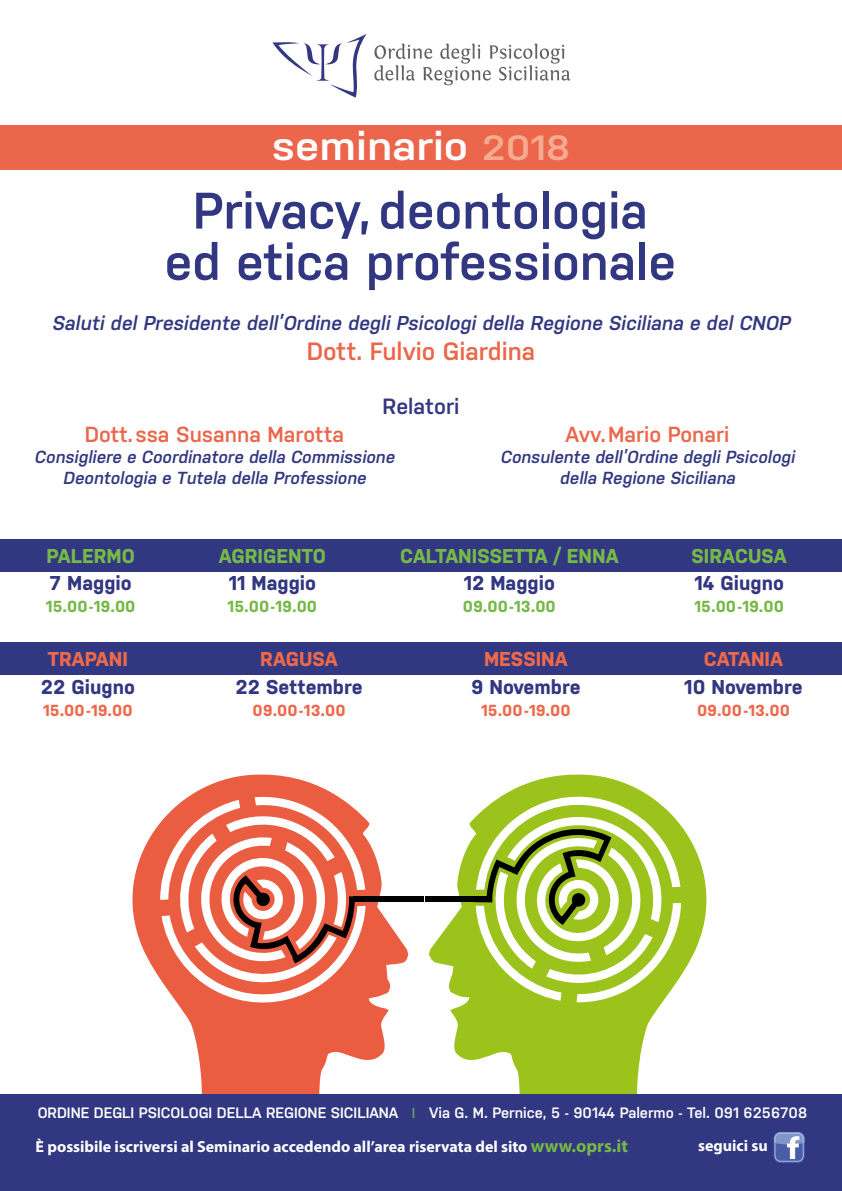
<style>
.page{position:relative;width:842px;height:1191px;background:#fff}
.page>*{position:absolute;margin:0;border:0;box-sizing:border-box;transform-origin:0 0}
.t1{font:600 51.2px/51.2px "Nudista";color:#323781;text-align:center}
.t2{font:600 40px "Nudista";color:#fff;scale:1.12 1}
.t3{font:600 25px "Nudista";color:#eb674b}
.t4{font:600 22px "Nudista";color:#323781}
.t5{font:600 21.8px "Nudista";color:#eb674b}
.t6{font:italic 600 20px "Nudista";color:#323781}
.t7{font:700 20px "Nudista";color:#323781}
.t8{font:700 20px "Nudista";color:#75b947}
.t9{font:700 20px "Nudista";color:#ed694b}
.t10{font:italic 600 17.4px/20.9px "Nudista";color:#323781;text-align:center}
.t11{font:700 16px "Myriad Pro";color:#fff}
.t12{font:700 16px "Nudista";color:#75b947}
.t13{font:700 16px "Nudista";color:#ed694b}
.t14{font:600 15px "Nudista";color:#fff}
.s1{font-size:35px;color:#f6ab90}
.s2{font-family:"Myriad Pro";font-weight:400;color:#75b947}
.s3{font-size:18px;color:#75b947}
</style>
<div class="page">
<div style="left:0;top:125px;width:842px;height:44px;background:#ec664b"></div>
<svg style="left:132px;top:774px;width:276px;height:320px"></svg>
<svg style="left:429px;top:774px;width:278px;height:320px"></svg>
<svg style="left:473px;top:782px;width:208px;height:220px"></svg>
<div style="left:425px;top:896px;width:64px;height:6px;background:#000"></div>
<div style="left:353px;top:896px;width:71px;height:6px;background:#000"></div>
<svg style="left:160px;top:796px;width:208px;height:221px"></svg>
<div style="left:0;top:539px;width:842px;height:32px;background:#323781"></div>
<div style="left:0;top:642px;width:842px;height:33px;background:#323781"></div>
<svg style="left:374px;top:44px;width:196px;height:41px"></svg>
<svg style="left:272px;top:34px;width:94px;height:64px"></svg>
<div style="left:0;top:1094px;width:842px;height:97px;background:#323781"></div>
<svg style="left:773px;top:1132px;width:32px;height:31px"></svg>
<h2 class="t2" style="left:272px;top:122px;width:268px">seminario <span class="s1">2018</span></h2>
<h1 class="t1" style="left:165px;top:185px;width:513px">Privacy, deontologia ed etica professionale</h1>
<p class="t6" style="left:52px;top:311px;width:744px">Saluti del Presidente dell’Ordine degli Psicologi della Regione Siciliana e del CNOP</p>
<h3 class="t3" style="left:307px;top:336px;width:230px">Dott. Fulvio Giardina</h3>
<p class="t4" style="left:382px;top:393px;width:79px">Relatori</p>
<p class="t5" style="left:85px;top:422px;width:261px">Dott.ssa Susanna Marotta</p>
<p class="t10" style="left:34px;top:447px;width:365px">Consigliere e Coordinatore della Commissione<br>Deontologia e Tutela della Professione</p>
<p class="t5" style="left:565px;top:422px;width:165px">Avv.Mario Ponari</p>
<p class="t10" style="left:500px;top:447px;width:299px">Consulente dell’Ordine degli Psicologi della Regione Siciliana</p>
<p class="t8" style="left:47px;top:544px;width:90px">PALERMO</p>
<p class="t7" style="left:50px;top:572px;width:84px">7 Maggio</p>
<p class="t12" style="left:46px;top:597px;width:91px">15.00-19.00</p>
<p class="t9" style="left:48px;top:648px;width:82px">TRAPANI</p>
<p class="t7" style="left:41px;top:675px;width:96px">22 Giugno</p>
<p class="t13" style="left:43px;top:701px;width:91px">15.00-19.00</p>
<p class="t8" style="left:219px;top:544px;width:109px">AGRIGENTO</p>
<p class="t7" style="left:229px;top:572px;width:89px">11 Maggio</p>
<p class="t12" style="left:228px;top:597px;width:91px">15.00-19.00</p>
<p class="t9" style="left:260px;top:648px;width:79px">RAGUSA</p>
<p class="t7" style="left:235px;top:675px;width:129px">22 Settembre</p>
<p class="t13" style="left:253px;top:701px;width:94px">09.00-13.00</p>
<p class="t8" style="left:400px;top:544px;width:220px">CALTANISSETTA / ENNA</p>
<p class="t7" style="left:464px;top:572px;width:93px">12 Maggio</p>
<p class="t12" style="left:463px;top:597px;width:94px">09.00-13.00</p>
<p class="t9" style="left:484px;top:648px;width:85px">MESSINA</p>
<p class="t7" style="left:471px;top:675px;width:111px">9 Novembre</p>
<p class="t13" style="left:481px;top:701px;width:91px">15.00-19.00</p>
<p class="t8" style="left:692px;top:544px;width:97px">SIRACUSA</p>
<p class="t7" style="left:694px;top:572px;width:91px">14 Giugno</p>
<p class="t12" style="left:694px;top:597px;width:91px">15.00-19.00</p>
<p class="t9" style="left:704px;top:648px;width:81px">CATANIA</p>
<p class="t7" style="left:684px;top:675px;width:120px">10 Novembre</p>
<p class="t13" style="left:697px;top:701px;width:94px">09.00-13.00</p>
<p class="t14" style="left:38px;top:1104px;width:771px">ORDINE DEGLI PSICOLOGI DELLA REGIONE SICILIANA <span class="s2">I</span> Via G. M. Pernice, 5 - 90144 Palermo - Tel. 091 6256708</p>
<p class="t11" style="left:36px;top:1136px;width:594px">È possibile iscriversi al Seminario accedendo all’area riservata del sito <span class="s3">www.oprs.it</span></p>
<p class="t11" style="left:698px;top:1134px;width:71px">seguici su</p>
</div>
